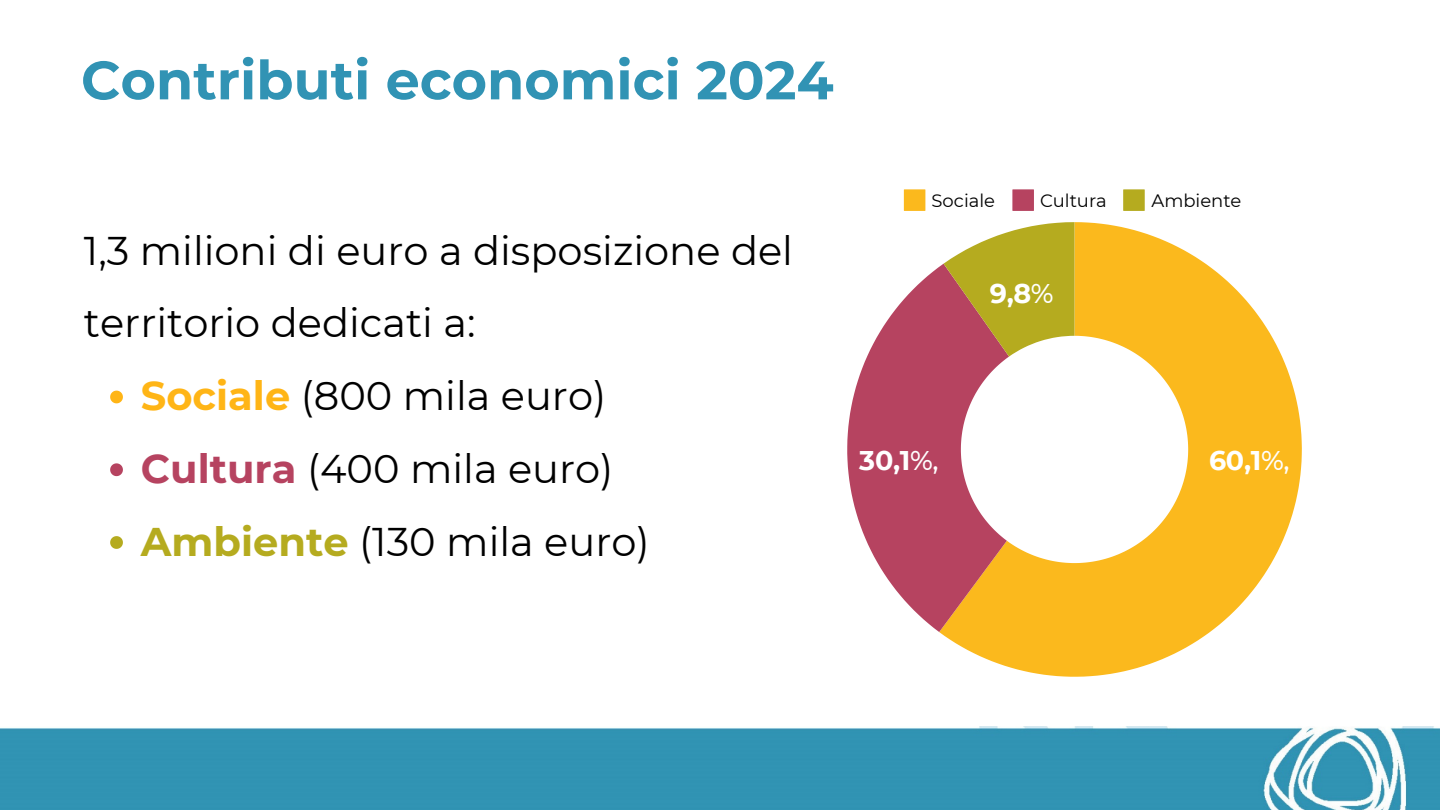
<style>
.page{position:relative;width:1440px;height:810px;background:#fff}
.page>*{position:absolute;margin:0;border:0;box-sizing:border-box;transform-origin:0 0}
.t1{font:700 54px "Montserrat";color:#3193b4}
.t2{font:40px/72.8px "Montserrat";color:#000}
.t3{font:700 27px "Montserrat";color:#fff}
.t4{font:18px "Montserrat";color:#000}
.s1{font-weight:700;color:#ffb516}
.s2{font-weight:700;color:#b64360}
.s3{font-weight:700;color:#b5ab1f}
.s4{font-weight:500}
</style>
<div class="page">
<svg style="left:110px;top:391px;width:13px;height:12px"></svg>
<svg style="left:110px;top:463px;width:13px;height:13px"></svg>
<svg style="left:110px;top:536px;width:13px;height:13px"></svg>
<img style="left:0;top:726px;width:1440px;height:84px">
<svg style="left:904px;top:189px;width:21px;height:22px"></svg>
<svg style="left:1012px;top:189px;width:22px;height:22px"></svg>
<svg style="left:1123px;top:189px;width:22px;height:22px"></svg>
<svg style="left:939px;top:222px;width:363px;height:455px;fill:#fbb91d"></svg>
<svg style="left:847px;top:264px;width:162px;height:368px;fill:#b64360"></svg>
<svg style="left:944px;top:222px;width:131px;height:135px;background:#c0a64c"></svg>
<h1 class="t1" style="left:81px;top:47px;width:754px">Contributi economici 2024</h1>
<h2 class="t2" style="left:84px;top:214px;width:711px">1,3 milioni di euro a disposizione del territorio dedicati a:</h2>
<p class="t2" style="left:141px;top:359px;width:467px"><span class="s1">Sociale</span> (800 mila euro)</p>
<p class="t2" style="left:141px;top:432px;width:474px"><span class="s2">Cultura</span> (400 mila euro)</p>
<p class="t2" style="left:141px;top:505px;width:510px"><span class="s3">Ambiente</span> (130 mila euro)</p>
<p class="t4" style="left:932px;top:189px;width:65px">Sociale</p>
<p class="t4" style="left:1040px;top:189px;width:68px">Cultura</p>
<p class="t4" style="left:1151px;top:189px;width:91px">Ambiente</p>
<p class="t3" style="left:990px;top:277px;width:65px">9,8<span class="s4">%</span></p>
<p class="t3" style="left:859px;top:443px;width:81px">30,1<span class="s4">%,</span></p>
<p class="t3" style="left:1209px;top:443px;width:82px">60,1<span class="s4">%,</span></p>
</div>
